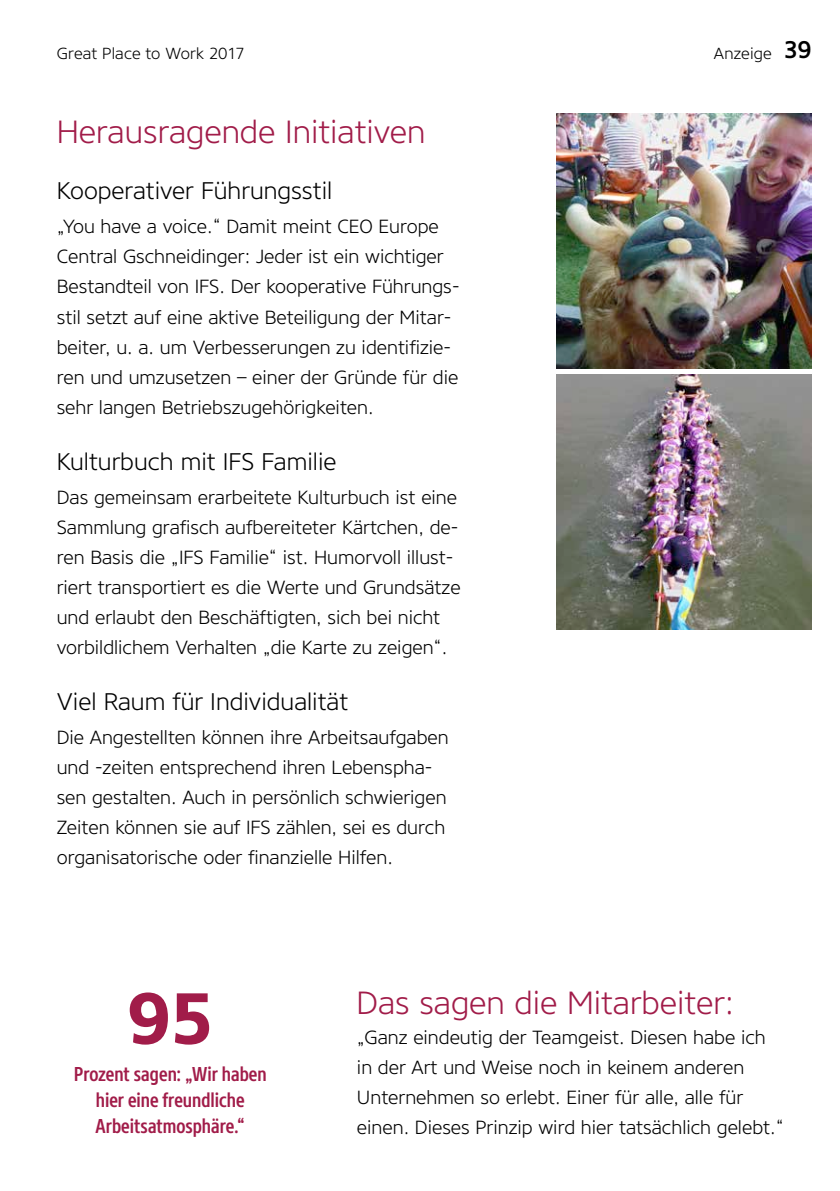
<style>
.page{position:relative;width:840px;height:1191px;background:#fff}
.page>*{position:absolute;margin:0;border:0;box-sizing:border-box;transform-origin:0 0}
._3_0_Zahl-36pt{font:700 72px "Core Sans N65";color:#a11c49}
._4_0_Zwischenübersch{font:300 32px "Core Sans N35";color:#a11c49}
._4_1-Zwischenuntersc{font:300 24px "Core Sans N35";color:#000}
._9_99_Seitenzahl_rec{font:500 24px "Core Sans N55";color:#000}
._3_01_Zahl_Text{font:500 20px/26px "Core Sans N57 Cn";color:#a11c49;text-align:center}
._0_0-Fließtext_9_5pt{font:300 19px/30px "Core Sans N35";color:#000}
._9_9_Kopfzeile{font:300 16px "Core Sans N35";letter-spacing:.01em;color:#000}
</style>
<div class="page">
<img style="left:556px;top:113px;width:255px;height:256px">
<img style="left:556px;top:374px;width:255px;height:255px">
<p class="_9_9_Kopfzeile" style="left:57px;top:43px;width:189px">Great Place to Work 2017</p>
<p class="_9_9_Kopfzeile" style="left:713px;top:43px;width:59px">Anzeige</p>
<p class="_9_99_Seitenzahl_rec" style="left:783px;top:34px;width:29px">39</p>
<p class="_4_0_Zwischenübersch" style="left:57px;top:111px;width:370px">Herausragende Initiativen</p>
<p class="_4_1-Zwischenuntersc" style="left:57px;top:175px;width:277px">Kooperativer Führungsstil</p>
<p class="_0_0-Fließtext_9_5pt" style="left:57px;top:212px;width:404px">„You have a voice.“ Damit meint CEO Europe Central Gschneidinger: Jeder ist ein wichtiger Bestandteil von IFS. Der kooperative Führungs&shy;stil setzt auf eine aktive Beteiligung der Mitar&shy;beiter, u. a. um Verbesserungen zu identifizie&shy;ren und umzusetzen – einer der Gründe für die sehr langen Betriebszugehörigkeiten.</p>
<p class="_4_1-Zwischenuntersc" style="left:57px;top:445px;width:281px">Kulturbuch mit IFS Familie</p>
<p class="_0_0-Fließtext_9_5pt" style="left:57px;top:482px;width:405px">Das gemeinsam erarbeitete Kulturbuch ist eine Sammlung grafisch aufbereiteter Kärtchen, de&shy;ren Basis die „IFS Familie“ ist. Humorvoll illust&shy;riert transportiert es die Werte und Grundsätze und erlaubt den Beschäftigten, sich bei nicht vorbildlichem Verhalten „die Karte zu zeigen“.</p>
<p class="_4_1-Zwischenuntersc" style="left:57px;top:685px;width:293px">Viel Raum für Individualität</p>
<p class="_0_0-Fließtext_9_5pt" style="left:57px;top:722px;width:393px">Die Angestellten können ihre Arbeitsaufgaben und -zeiten entsprechend ihren Lebenspha&shy;sen gestalten. Auch in persönlich schwierigen Zeiten können sie auf IFS zählen, sei es durch organisatorische oder finanzielle Hilfen.</p>
<p class="_3_0_Zahl-36pt" style="left:127px;top:971px;width:88px">95</p>
<p class="_3_01_Zahl_Text" style="left:74px;top:1061px;width:194px">Prozent sagen: „Wir haben hier eine freundliche<br>Arbeitsatmosphäre.“</p>
<p class="_4_0_Zwischenübersch" style="left:356px;top:981px;width:379px">Das sagen die Mitarbeiter:</p>
<p class="_0_0-Fließtext_9_5pt" style="left:357px;top:1022px;width:428px">„Ganz eindeutig der Teamgeist. Diesen habe ich in der Art und Weise noch in keinem anderen Unternehmen so erlebt. Einer für alle, alle für einen. Dieses Prinzip wird hier tatsächlich gelebt.“</p>
</div>
